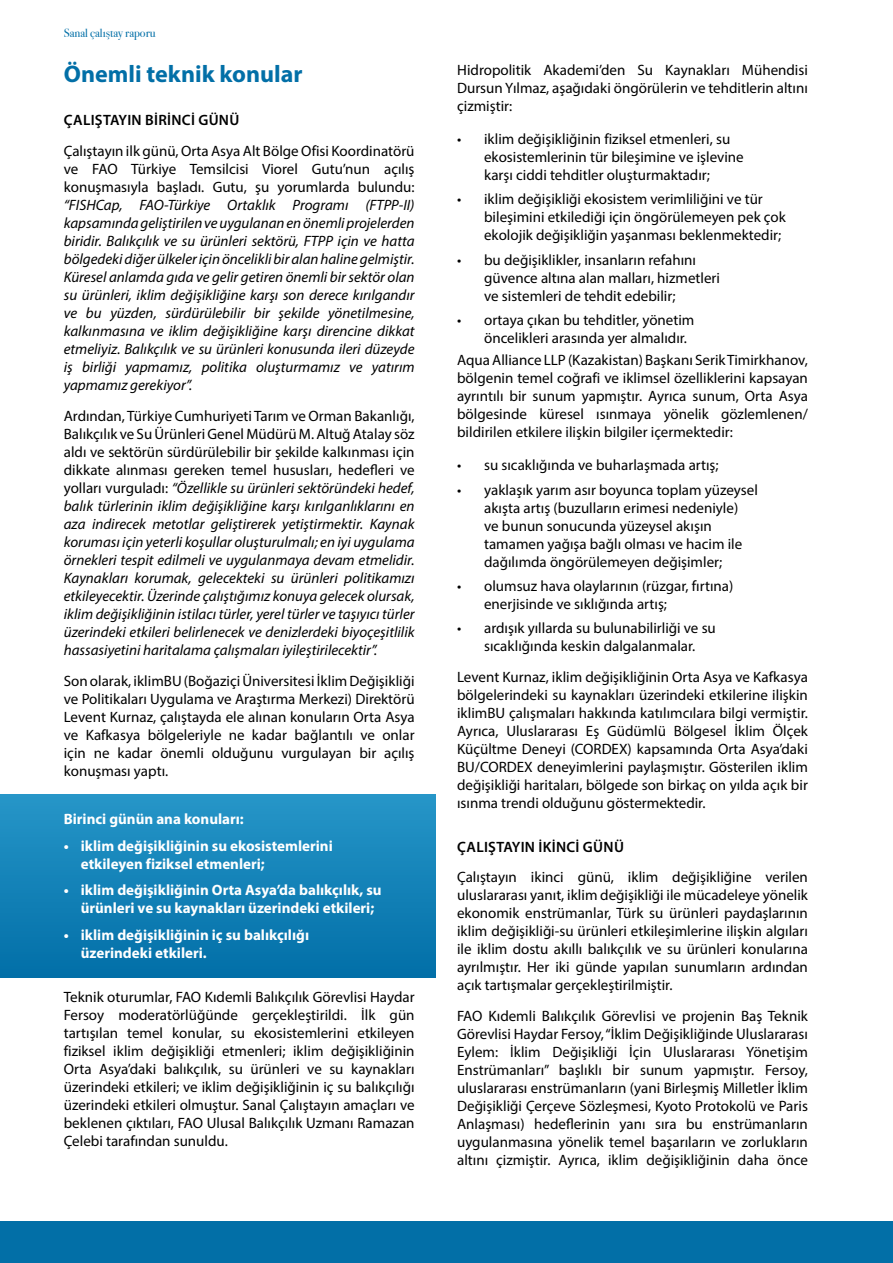
<style>
.page{position:relative;width:893px;height:1263px;background:#fff}
.page>*{position:absolute;margin:0;border:0;box-sizing:border-box;transform-origin:0 0}
.t1{font:700 24px "Myriad Pro";color:#026fa7}
.t2{font:15px/18px "Myriad Pro";color:#000;text-align:justify}
.t3{font:italic 15px/18px "Myriad Pro";color:#000;text-align:justify}
.t4{font:700 15px/18px "Myriad Pro";color:#fff}
.t5{font:600 15px "Myriad Pro";letter-spacing:.02em;color:#000}
.t6{font:12px "Bodoni Svty Two ITCTT";color:#026fa7}
.s1{font-style:normal}
</style>
<div class="page">
<div style="left:0;top:1221px;width:893px;height:42px;background:#026fa7"></div>
<div style="left:0;top:794px;width:436px;height:183px;background:linear-gradient(to bottom,#2696c8,#026fa7)"></div>
<p class="t6" style="left:64px;top:23px;width:93px">Sanal çalıştay raporu</p>
<h1 class="t1" style="left:64px;top:58px;width:240px">Önemli teknik konular</h1>
<p class="t5" style="left:64px;top:111px;width:177px">ÇALIŞTAYIN BİRİNCİ GÜNÜ</p>
<p class="t2" style="left:64px;top:142px;width:352px">Çalıştayın ilk günü, Orta Asya Alt Bölge Ofisi Koordinatörü ve FAO Türkiye Temsilcisi Viorel Gutu’nun açılış konuşmasıyla başladı. Gutu, şu yorumlarda bulundu:</p>
<p class="t3" style="left:64px;top:196px;width:352px">“FISHCap, FAO-Türkiye Ortaklık Programı (FTPP-II) kapsamında geliştirilen ve uygulanan en önemli projelerden biridir. Balıkçılık ve su ürünleri sektörü, FTPP için ve hatta bölgedeki diğer ülkeler için öncelikli bir alan haline gelmiştir.<br>Küresel anlamda gıda ve gelir getiren önemli bir sektör olan su ürünleri, iklim değişikliğine karşı son derece kırılgandır ve bu yüzden, sürdürülebilir bir şekilde yönetilmesine, kalkınmasına ve iklim değişikliğine karşı direncine dikkat etmeliyiz. Balıkçılık ve su ürünleri konusunda ileri düzeyde iş birliği yapmamız, politika oluşturmamız ve yatırım yapmamız gerekiyor”.</p>
<p class="t3" style="left:64px;top:407px;width:352px"><span class="s1">Ardından, Türkiye Cumhuriyeti Tarım ve Orman Bakanlığı, Balıkçılık ve Su Ürünleri Genel Müdürü M. Altuğ Atalay söz aldı ve sektörün sürdürülebilir bir şekilde kalkınması için dikkate alınması gereken temel hususları, hedefleri ve yolları vurguladı:</span> “Özellikle su ürünleri sektöründeki hedef, balık türlerinin iklim değişikliğine karşı kırılganlıklarını en aza indirecek metotlar geliştirerek yetiştirmektir. Kaynak koruması için yeterli koşullar oluşturulmalı; en iyi uygulama örnekleri tespit edilmeli ve uygulanmaya devam etmelidir.<br>Kaynakları korumak, gelecekteki su ürünleri politikamızı etkileyecektir. Üzerinde çalıştığımız konuya gelecek olursak, iklim değişikliğinin istilacı türler, yerel türler ve taşıyıcı türler üzerindeki etkileri belirlenecek ve denizlerdeki biyoçeşitlilik hassasiyetini haritalama çalışmaları iyileştirilecektir”.</p>
<p class="t2" style="left:64px;top:671px;width:352px">Son olarak, iklimBU (Boğaziçi Üniversitesi İklim Değişikliği ve Politikaları Uygulama ve Araştırma Merkezi) Direktörü Levent Kurnaz, çalıştayda ele alınan konuların Orta Asya ve Kafkasya bölgeleriyle ne kadar bağlantılı ve onlar için ne kadar önemli olduğunu vurgulayan bir açılış konuşması yaptı.</p>
<p class="t4" style="left:64px;top:810px;width:182px">Birinci günün ana konuları:</p>
<p class="t4" style="left:81px;top:836px;width:253px;text-indent:-17px">• iklim değişikliğinin su ekosistemlerini etkileyen fiziksel etmenleri;</p>
<p class="t4" style="left:81px;top:881px;width:302px;text-indent:-17px">• iklim değişikliğinin Orta Asya’da balıkçılık, su ürünleri ve su kaynakları üzerindeki etkileri;</p>
<p class="t4" style="left:81px;top:925px;width:230px;text-indent:-17px">• iklim değişikliğinin iç su balıkçılığı üzerindeki etkileri.</p>
<p class="t2" style="left:64px;top:988px;width:352px">Teknik oturumlar, FAO Kıdemli Balıkçılık Görevlisi Haydar Fersoy moderatörlüğünde gerçekleştirildi. İlk gün tartışılan temel konular, su ekosistemlerini etkileyen fiziksel iklim değişikliği etmenleri; iklim değişikliğinin Orta Asya’daki balıkçılık, su ürünleri ve su kaynakları üzerindeki etkileri; ve iklim değişikliğinin iç su balıkçılığı üzerindeki etkileri olmuştur. Sanal Çalıştayın amaçları ve beklenen çıktıları, FAO Ulusal Balıkçılık Uzmanı Ramazan Çelebi tarafından sunuldu.</p>
<p class="t2" style="left:457px;top:61px;width:352px">Hidropolitik Akademi’den Su Kaynakları Mühendisi Dursun Yılmaz, aşağıdaki öngörülerin ve tehditlerin altını çizmiştir:</p>
<p class="t2" style="left:484px;top:130px;width:261px;text-align:left;text-indent:-27px">• iklim değişikliğinin fiziksel etmenleri, su ekosistemlerinin tür bileşimine ve işlevine karşı ciddi tehditler oluşturmaktadır;</p>
<p class="t2" style="left:484px;top:190px;width:303px;text-align:left;text-indent:-27px">• iklim değişikliği ekosistem verimliliğini ve tür bileşimini etkilediği için öngörülemeyen pek çok ekolojik değişikliğin yaşanması beklenmektedir;</p>
<p class="t2" style="left:484px;top:250px;width:237px;text-align:left;text-indent:-27px">• bu değişiklikler, insanların refahını güvence altına alan malları, hizmetleri ve sistemleri de tehdit edebilir;</p>
<p class="t2" style="left:484px;top:311px;width:212px;text-indent:-27px">• ortaya çıkan bu tehditler, yönetim öncelikleri arasında yer almalıdır.</p>
<p class="t2" style="left:457px;top:351px;width:352px">Aqua Alliance LLP (Kazakistan) Başkanı Serik Timirkhanov, bölgenin temel coğrafi ve iklimsel özelliklerini kapsayan ayrıntılı bir sunum yapmıştır. Ayrıca sunum, Orta Asya bölgesinde küresel ısınmaya yönelik gözlemlenen/ bildirilen etkilere ilişkin bilgiler içermektedir:</p>
<p class="t2" style="left:457px;top:456px;width:263px">• su sıcaklığında ve buharlaşmada artış;</p>
<p class="t2" style="left:484px;top:480px;width:275px;text-align:left;text-indent:-27px">• yaklaşık yarım asır boyunca toplam yüzeysel akışta artış (buzulların erimesi nedeniyle)<br>ve bunun sonucunda yüzeysel akışın tamamen yağışa bağlı olması ve hacim ile dağılımda öngörülemeyen değişimler;</p>
<p class="t2" style="left:484px;top:577px;width:251px;text-indent:-27px">• olumsuz hava olaylarının (rüzgar, fırtına) enerjisinde ve sıklığında artış;</p>
<p class="t2" style="left:457px;top:619px;width:260px;text-align:center">• ardışık yıllarda su bulunabilirliği ve su sıcaklığında keskin dalgalanmalar.</p>
<p class="t2" style="left:457px;top:668px;width:352px">Levent Kurnaz, iklim değişikliğinin Orta Asya ve Kafkasya bölgelerindeki su kaynakları üzerindeki etkilerine ilişkin iklimBU çalışmaları hakkında katılımcılara bilgi vermiştir.<br>Ayrıca, Uluslararası Eş Güdümlü Bölgesel İklim Ölçek Küçültme Deneyi (CORDEX) kapsamında Orta Asya’daki BU/CORDEX deneyimlerini paylaşmıştır. Gösterilen iklim değişikliği haritaları, bölgede son birkaç on yılda açık bir ısınma trendi olduğunu göstermektedir.</p>
<p class="t5" style="left:457px;top:837px;width:168px">ÇALIŞTAYIN İKİNCİ GÜNÜ</p>
<p class="t2" style="left:457px;top:868px;width:352px">Çalıştayın ikinci günü, iklim değişikliğine verilen uluslararası yanıt, iklim değişikliği ile mücadeleye yönelik ekonomik enstrümanlar, Türk su ürünleri paydaşlarının iklim değişikliği-su ürünleri etkileşimlerine ilişkin algıları ile iklim dostu akıllı balıkçılık ve su ürünleri konularına ayrılmıştır. Her iki günde yapılan sunumların ardından açık tartışmalar gerçekleştirilmiştir.</p>
<p class="t2" style="left:457px;top:1007px;width:352px">FAO Kıdemli Balıkçılık Görevlisi ve projenin Baş Teknik Görevlisi Haydar Fersoy, “İklim Değişikliğinde Uluslararası Eylem: İklim Değişikliği İçin Uluslararası Yönetişim Enstrümanları” başlıklı bir sunum yapmıştır. Fersoy, uluslararası enstrümanların (yani Birleşmiş Milletler İklim Değişikliği Çerçeve Sözleşmesi, Kyoto Protokolü ve Paris Anlaşması) hedeflerinin yanı sıra bu enstrümanların uygulanmasına yönelik temel başarıların ve zorlukların altını çizmiştir. Ayrıca, iklim değişikliğinin daha önce</p>
</div>
